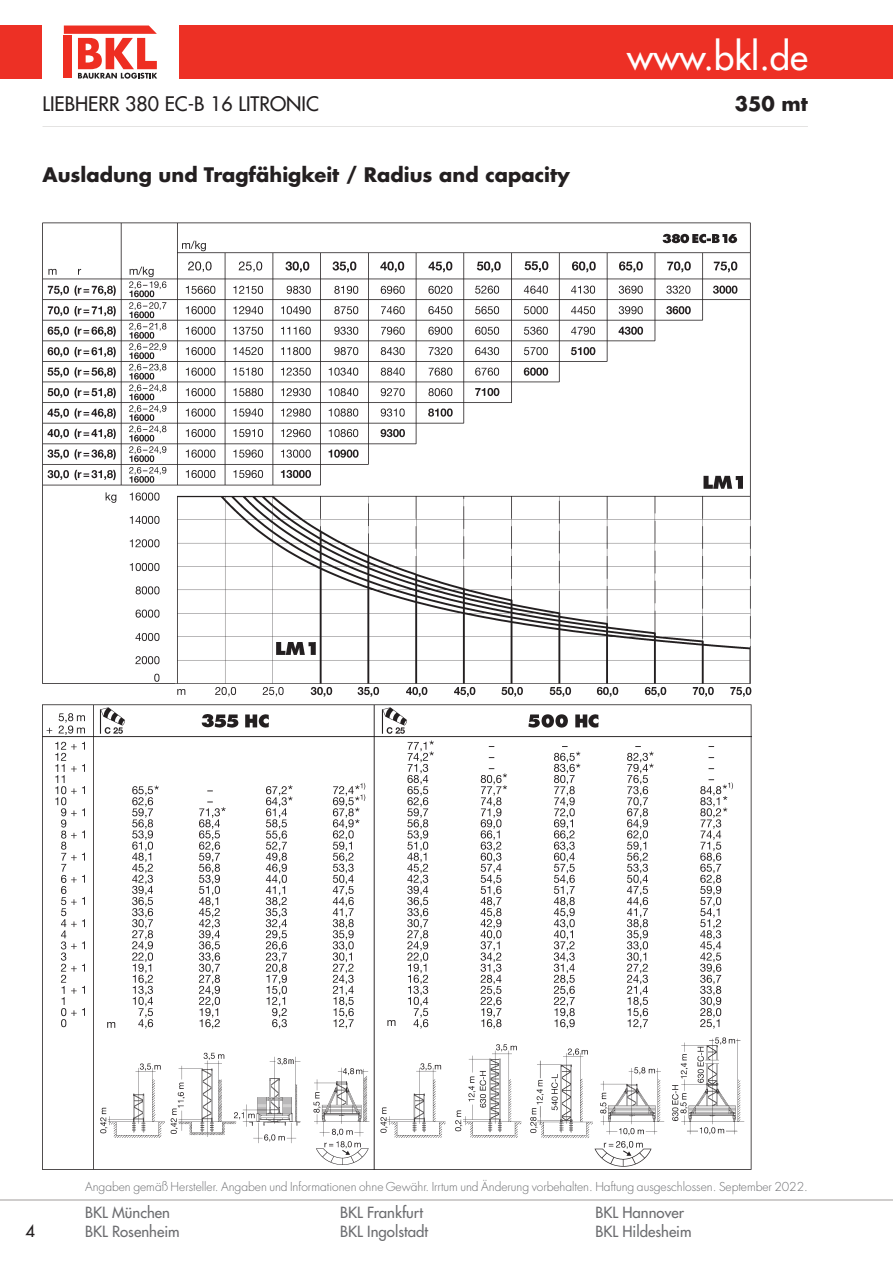
<style>
.page{position:relative;width:893px;height:1263px;background:#fff}
.page>*{position:absolute;margin:0;border:0;box-sizing:border-box;transform-origin:0 0}
.t1{font:500 36.45px "Futura LT Pro";color:#fff}
.t2{font:700 19.5px "Futura LT Pro";color:#231f20}
.t3{font:500 19.5px "Futura LT Pro";color:#231f20}
.t4{font:500 16.5px "Futura LT Pro";color:#231f20}
.t5{font:500 15px/19.5px "Futura LT Pro";color:#6c6d70}
.t6{font:300 12px "Futura LT Pro";color:#6c6d70}
</style>
<div class="page">
<hr style="left:43px;top:126px;width:765px;height:2px;background:#cfcdcc">
<div style="left:0;top:26px;width:893px;height:53px;background:#ed3025"></div>
<div style="left:43px;top:25px;width:136px;height:54px;background:#fff"></div>
<svg style="left:64px;top:26px;width:93px;height:53px"></svg>
<hr style="left:0;top:1199px;width:893px;height:2px;background:#cfcdcc">
<img style="left:43px;top:222px;width:709px;height:947px">
<h1 class="t1" style="left:627px;top:29px;width:182px">www.bkl.de</h1>
<h2 class="t3" style="left:43px;top:89px;width:278px">LIEBHERR 380 EC-B 16 LITRONIC</h2>
<h2 class="t2" style="left:735px;top:89px;width:75px">350 mt</h2>
<h2 class="t2" style="left:43px;top:160px;width:529px">Ausladung und Tragfähigkeit / Radius and capacity</h2>
<p class="t6" style="left:85px;top:1179px;width:724px">Angaben gemäß Hersteller. Angaben und Informationen ohne Gewähr. Irrtum und Änderung vorbehalten. Haftung ausgeschlossen. September 2022.</p>
<p class="t5" style="left:85px;top:1202px;width:96px">BKL München<br>BKL Rosenheim</p>
<p class="t5" style="left:340px;top:1202px;width:89px">BKL Frankfurt<br>BKL Ingolstadt</p>
<p class="t5" style="left:595px;top:1202px;width:90px">BKL Hannover</p>
<h3 class="t4" style="left:26px;top:1219px;width:11px">4</h3>
<p class="t5" style="left:595px;top:1221px;width:98px">BKL Hildesheim</p>
</div>
